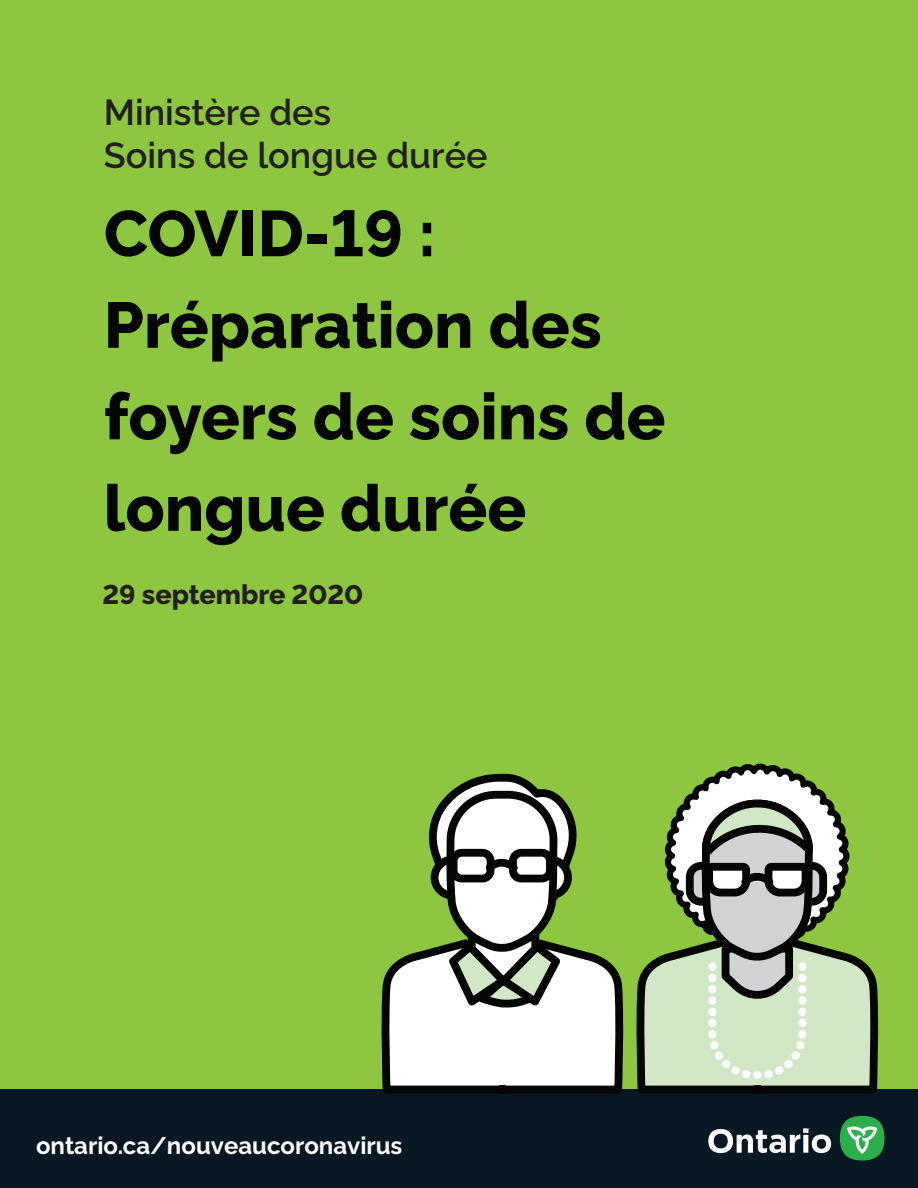
<style>
.page{position:relative;width:918px;height:1188px;background:#fff}
.page>*{position:absolute;margin:0;border:0;box-sizing:border-box;transform-origin:0 0}
.t1{font:800 64.5px/91.5px "Raleway";color:#050504}
.t2{font:600 36px/43.2px "Algomabeta";color:#231f20}
.t3{font:800 27px "Raleway";color:#231f20}
.t4{font:700 24px "Raleway";color:#fff}
</style>
<div class="page">
<div style="left:0;top:0;width:918px;height:1184px;background:#8dc63f"></div>
<div style="left:0;top:1090px;width:918px;height:98px;background:#071822"></div>
<div style="left:840px;top:1116px;width:45px;height:45px;background:#2baf4a;border-radius:50%"></div>
<svg style="left:847px;top:1126px;width:30px;height:28px"></svg>
<svg style="left:708px;top:1128px;width:123px;height:25px"></svg>
<svg style="left:379px;top:767px;width:505px;height:327px"></svg>
<p class="t2" style="left:104px;top:87px;width:385px">Ministère des<br>Soins de longue durée</p>
<h1 class="t1" style="left:104px;top:182px;width:563px">COVID-19 :<br>Préparation des foyers de soins de longue durée</h1>
<p class="t3" style="left:103px;top:573px;width:262px">29 septembre 2020</p>
<p class="t4" style="left:36px;top:1127px;width:368px">ontario.ca/nouveaucoronavirus</p>
</div>
